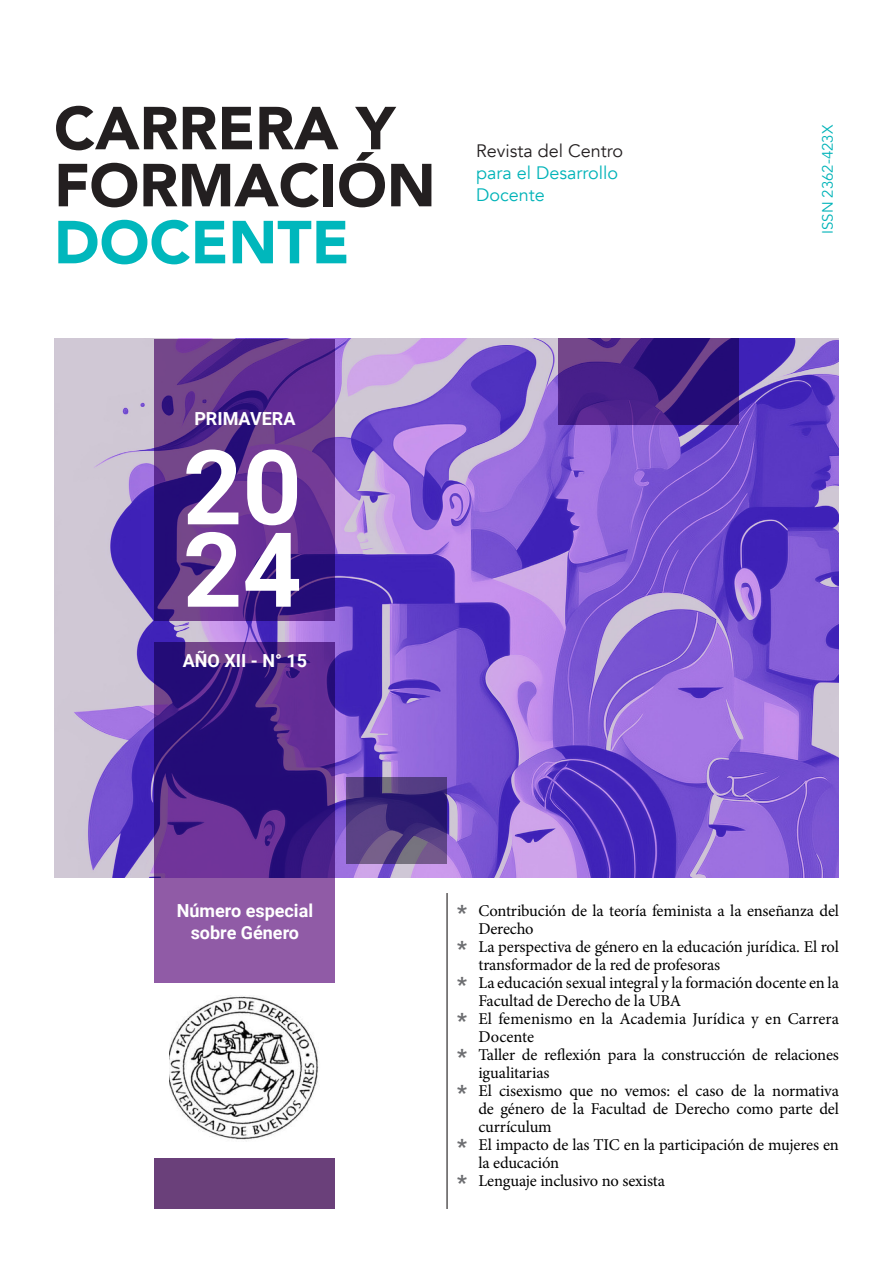
<style>
.page{position:relative;width:893px;height:1263px;background:#fff}
.page>*{position:absolute;margin:0;border:0;box-sizing:border-box;transform-origin:0 0}
.t1{font:700 103.8px "Roboto";color:#fff}
.t2{font:900 60px/57px "Avenir";color:#231f20}
.t3{font:700 18px/21.6px "Roboto";color:#fff;text-align:center}
.t4{font:18px "Avenir";color:#00b3b8}
.t5{font:18px "Avenir";color:#231f20}
.t6{font:16.5px/18px "Minion Pro";letter-spacing:-.01em;color:#000}
.t7{font:15px "Avenir";color:#00b3b8}
.s1{color:#00b7bc}
.s2{font-family:"Roboto";font-weight:900;font-size:21px;color:#6c6d70}
</style>
<div class="page">
<img style="left:55px;top:339px;width:783px;height:538px">
<svg style="left:155px;top:339px;width:180px;height:282px;background:#592d8a"></svg>
<svg style="left:155px;top:642px;width:180px;height:340px;background:#5b308f"></svg>
<svg style="left:558px;top:339px;width:180px;height:86px;background:#411e82"></svg>
<svg style="left:346px;top:777px;width:100px;height:86px;background:#4d397d"></svg>
<div style="left:155px;top:1158px;width:180px;height:51px;background:#6a407a"></div>
<hr style="left:446px;top:893px;width:2px;height:316px;background:#231f20">
<img style="left:170px;top:995px;width:149px;height:145px">
<p class="t2" style="left:54px;top:98px;width:383px">CARRERA Y<br>FORMACIÓN<br><span class="s1">DOCENTE</span></p>
<p class="t5" style="left:476px;top:141px;width:148px">Revista del Centro</p>
<p class="t4" style="left:476px;top:162px;width:143px">para el Desarrollo</p>
<p class="t4" style="left:476px;top:184px;width:70px">Docente</p>
<p class="t3" style="left:194px;top:407px;width:103px">PRIMAVERA</p>
<p class="t1" style="left:183px;top:415px;width:121px">20</p>
<p class="t1" style="left:183px;top:497px;width:121px">24</p>
<p class="t3" style="left:183px;top:649px;width:126px">AÑO XII - N° 15</p>
<p class="t7" style="left:819px;top:234px;width:111px;rotate:-90deg">ISSN 2362-423X</p>
<p class="t3" style="left:177px;top:899px;width:138px">Número especial sobre Género</p>
<p class="t6" style="left:478px;top:901px;width:362px;text-indent:-21px"><span class="s2">*</span> Contribución de la teoría feminista a la enseñanza del<br>Derecho</p>
<p class="t6" style="left:478px;top:937px;width:362px;text-indent:-21px"><span class="s2">*</span> La perspectiva de género en la educación jurídica. El rol transformador de la red de profesoras</p>
<p class="t6" style="left:478px;top:973px;width:362px;text-indent:-21px"><span class="s2">*</span> La educación sexual integral y la formación docente en la<br>Facultad de Derecho de la UBA</p>
<p class="t6" style="left:478px;top:1009px;width:362px;text-indent:-21px"><span class="s2">*</span> El femenismo en la Academia Jurídica y en Carrera<br>Docente</p>
<p class="t6" style="left:478px;top:1045px;width:362px;text-indent:-21px"><span class="s2">*</span> Taller de reflexión para la construcción de relaciones igualitarias</p>
<p class="t6" style="left:478px;top:1081px;width:362px;text-align:justify;text-indent:-21px"><span class="s2">*</span> El cisexismo que no vemos: el caso de la normativa de género de la Facultad de Derecho como parte del currículum</p>
<p class="t6" style="left:478px;top:1135px;width:362px;text-indent:-21px"><span class="s2">*</span> El impacto de las TIC en la participación de mujeres en la educación</p>
<p class="t6" style="left:457px;top:1171px;width:209px"><span class="s2">*</span> Lenguaje inclusivo no sexista</p>
</div>
